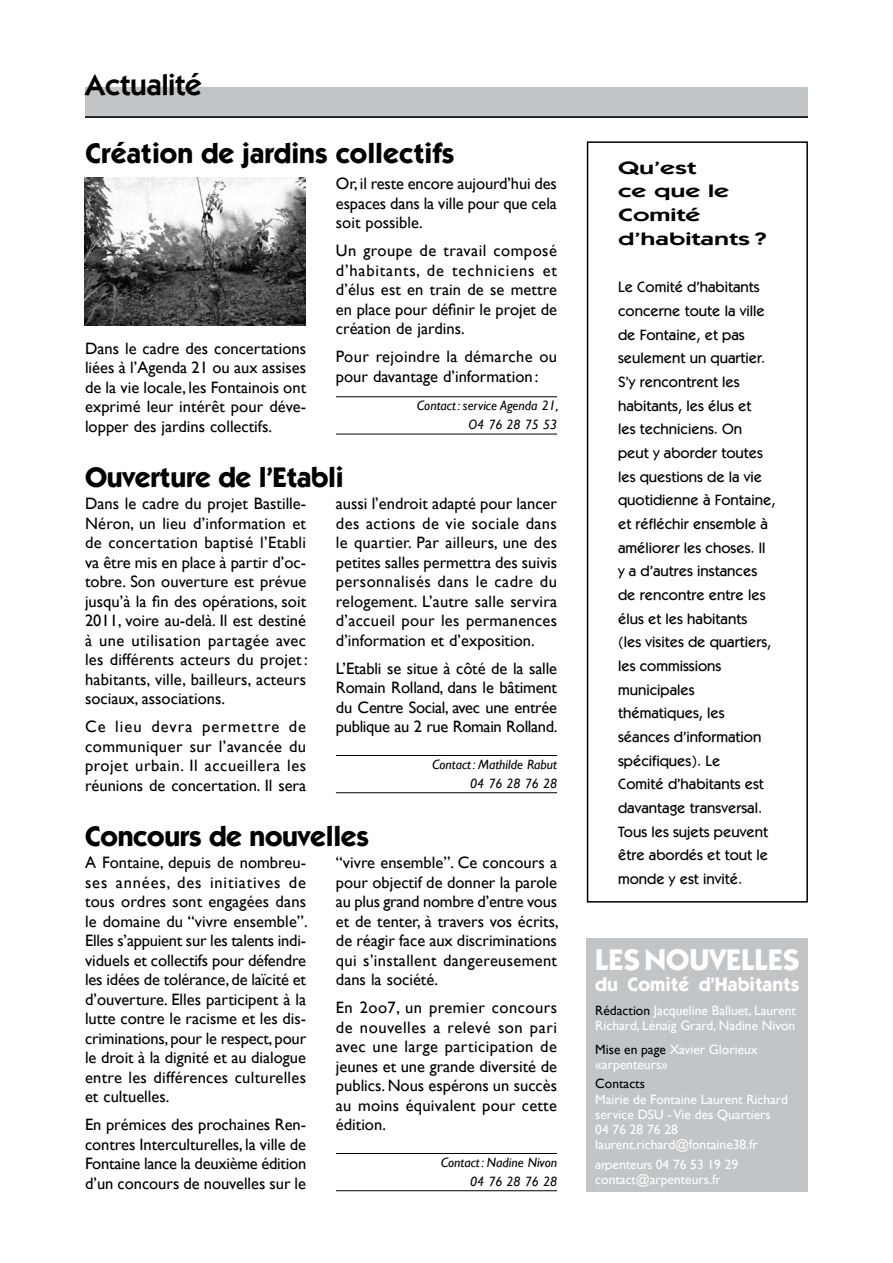
<style>
.page{position:relative;width:893px;height:1263px;background:#fff}
.page>*{position:absolute;margin:0;border:0;box-sizing:border-box;transform-origin:0 0}
.t1{font:700 30px "Itc Kabel";color:#fff}
.t2{font:600 30px "Itc Kabel";color:#000}
.t3{font:700 28.5px "Itc Kabel";letter-spacing:-.01em;color:#000}
.t4{font:700 19.5px "Itc Kabel";color:#fff}
.t5{font:600 18px/23.7px "Itc Kabel";color:#000;scale:1.5 1}
.t6{font:16.5px/19.5px "Gill Sans";color:#000;text-align:justify}
.t7{font:500 15px/23.7px "Itc Kabel";color:#000}
.t8{font:13.5px/15.1px "Gill Sans";color:#fff}
.t9{font:italic 13.5px/19.5px "Gill Sans";color:#000;text-align:right}
.t10{font:13.5px "Gill Sans";color:#000}
.t11{font:500 12px "Itc Kabel";color:#fff}
.s1{color:#000}
.s2{font-family:"Gill Sans";font-weight:400;font-size:13.5px}
</style>
<div class="page">
<div style="left:85px;top:87px;width:723px;height:30px;background:#c2c5c7"></div>
<hr style="left:85px;top:116px;width:723px;height:2px;background:#000">
<hr style="left:336px;top:755px;width:221px;height:1px;background:#000">
<hr style="left:336px;top:792px;width:221px;height:1px;background:#000">
<hr style="left:336px;top:1153px;width:221px;height:1px;background:#000">
<hr style="left:336px;top:1190px;width:221px;height:1px;background:#000">
<hr style="left:336px;top:396px;width:221px;height:1px;background:#000">
<hr style="left:336px;top:434px;width:221px;height:1px;background:#000">
<img style="left:85px;top:178px;width:221px;height:147px">
<div style="left:587px;top:141px;width:221px;height:761px;border:2px solid #000"></div>
<div style="left:587px;top:938px;width:221px;height:254px;background:#c2c5c7"></div>
<h1 class="t2" style="left:85px;top:67px;width:118px">Actualité</h1>
<h2 class="t3" style="left:85px;top:136px;width:370px">Création de jardins collectifs</h2>
<p class="t6" style="left:85px;top:338px;width:223px">Dans le cadre des concertations liées à l’Agenda 21 ou aux assises de la vie locale, les Fontainois ont exprimé leur intérêt pour déve&shy;lopper des jardins collectifs.</p>
<p class="t6" style="left:336px;top:174px;width:223px">Or, il reste encore aujourd’hui des espaces dans la ville pour que cela soit possible.</p>
<p class="t6" style="left:336px;top:241px;width:223px">Un groupe de travail composé d’habitants, de techniciens et d’élus est en train de se mettre en place pour définir le projet de création de jardins.</p>
<p class="t6" style="left:336px;top:347px;width:223px">Pour rejoindre la démarche ou pour davantage d’information :</p>
<p class="t9" style="left:417px;top:395px;width:143px">Contact: service Agenda 21,<br>O4 76 28 75 53</p>
<h2 class="t3" style="left:85px;top:460px;width:260px">Ouverture de l’Etabli</h2>
<p class="t6" style="left:85px;top:494px;width:224px">Dans le cadre du projet Bastille-Néron, un lieu d’information et de concertation baptisé l’Etabli va être mis en place à partir d’oc&shy;tobre. Son ouverture est prévue jusqu’à la fin des opérations, soit 2011, voire au-delà. Il est destiné à une utilisation partagée avec les différents acteurs du projet: habitants, ville, bailleurs, acteurs sociaux, associations.</p>
<p class="t6" style="left:85px;top:717px;width:223px">Ce lieu devra permettre de communiquer sur l’avancée du projet urbain. Il accueillera les réunions de concertation. Il sera</p>
<p class="t6" style="left:336px;top:494px;width:223px">aussi l’endroit adapté pour lancer des actions de vie sociale dans le quartier. Par ailleurs, une des petites salles permettra des suivis personnalisés dans le cadre du relogement. L’autre salle servira d’accueil pour les permanences d’information et d’exposition.</p>
<p class="t6" style="left:336px;top:658px;width:223px">L’Etabli se situe à côté de la salle Romain Rolland, dans le bâtiment du Centre Social, avec une entrée publique au 2 rue Romain Rolland.</p>
<p class="t9" style="left:432px;top:754px;width:126px">Contact: Mathilde Rabut<br>04 76 28 76 28</p>
<h2 class="t3" style="left:85px;top:819px;width:286px">Concours de nouvelles</h2>
<p class="t6" style="left:85px;top:853px;width:224px">A Fontaine, depuis de nombreu&shy;ses années, des initiatives de tous ordres sont engagées dans le domaine du “vivre ensemble”.<br>Elles s’appuient sur les talents indi&shy;viduels et collectifs pour défendre les idées de tolérance, de laïcité et d’ouverture. Elles participent à la lutte contre le racisme et les dis&shy;criminations, pour le respect, pour le droit à la dignité et au dialogue entre les différences culturelles et cultuelles.</p>
<p class="t6" style="left:85px;top:1115px;width:223px">En prémices des prochaines Ren&shy;contres Interculturelles, la ville de Fontaine lance la deuxième édition d’un concours de nouvelles sur le</p>
<p class="t6" style="left:336px;top:853px;width:224px">“vivre ensemble”. Ce concours a pour objectif de donner la parole au plus grand nombre d’entre vous et de tenter, à travers vos écrits, de réagir face aux discriminations qui s’installent dangereusement dans la société.</p>
<p class="t6" style="left:336px;top:998px;width:223px">En 2oo7, un premier concours de nouvelles a relevé son pari avec une large participation de jeunes et une grande diversité de publics. Nous espérons un succès au moins équivalent pour cette édition.</p>
<p class="t9" style="left:441px;top:1152px;width:118px">Contact: Nadine Nivon<br>04 76 28 76 28</p>
<p class="t5" style="left:618px;top:156px;width:101px">Qu’est<br>ce que le<br>Comité d’habitants?</p>
<p class="t7" style="left:618px;top:275px;width:159px">Le Comité d’habitants concerne toute la ville de Fontaine, et pas seulement un quartier.<br>S’y rencontrent les habitants, les élus et<br>les techniciens. On peut y aborder toutes les questions de la vie quotidienne à Fontaine, et réfléchir ensemble à améliorer les choses. Il y a d’autres instances de rencontre entre les élus et les habitants<br>(les visites de quartiers, les commissions municipales thématiques, les séances d’information spécifiques). Le<br>Comité d’habitants est davantage transversal.<br>Tous les sujets peuvent être abordés et tout le monde y est invité.</p>
<h1 class="t1" style="left:595px;top:942px;width:206px">LES NOUVELLES</h1>
<p class="t4" style="left:595px;top:973px;width:206px">du Comité d’Habitants</p>
<p class="t8" style="left:595px;top:1003px;width:202px"><span class="s1">Rédaction</span> Jacqueline Balluet, Laurent<br>Richard, Lénaïg Grard, Nadine Nivon</p>
<p class="t8" style="left:595px;top:1041px;width:164px"><span class="s1">Mise en page</span> Xavier Glorieux «arpenteurs»</p>
<p class="t10" style="left:595px;top:1076px;width:51px">Contacts</p>
<p class="t8" style="left:595px;top:1091px;width:194px">Mairie de Fontaine Laurent Richard service DSU - Vie des Quartiers<br>04 76 28 76 28 laurent.richard@fontaine38.fr</p>
<p class="t11" style="left:595px;top:1157px;width:144px">arpenteurs <span class="s2">04 76 53 19 29</span></p>
<p class="t8" style="left:595px;top:1171px;width:127px">contact@arpenteurs.fr</p>
</div>
